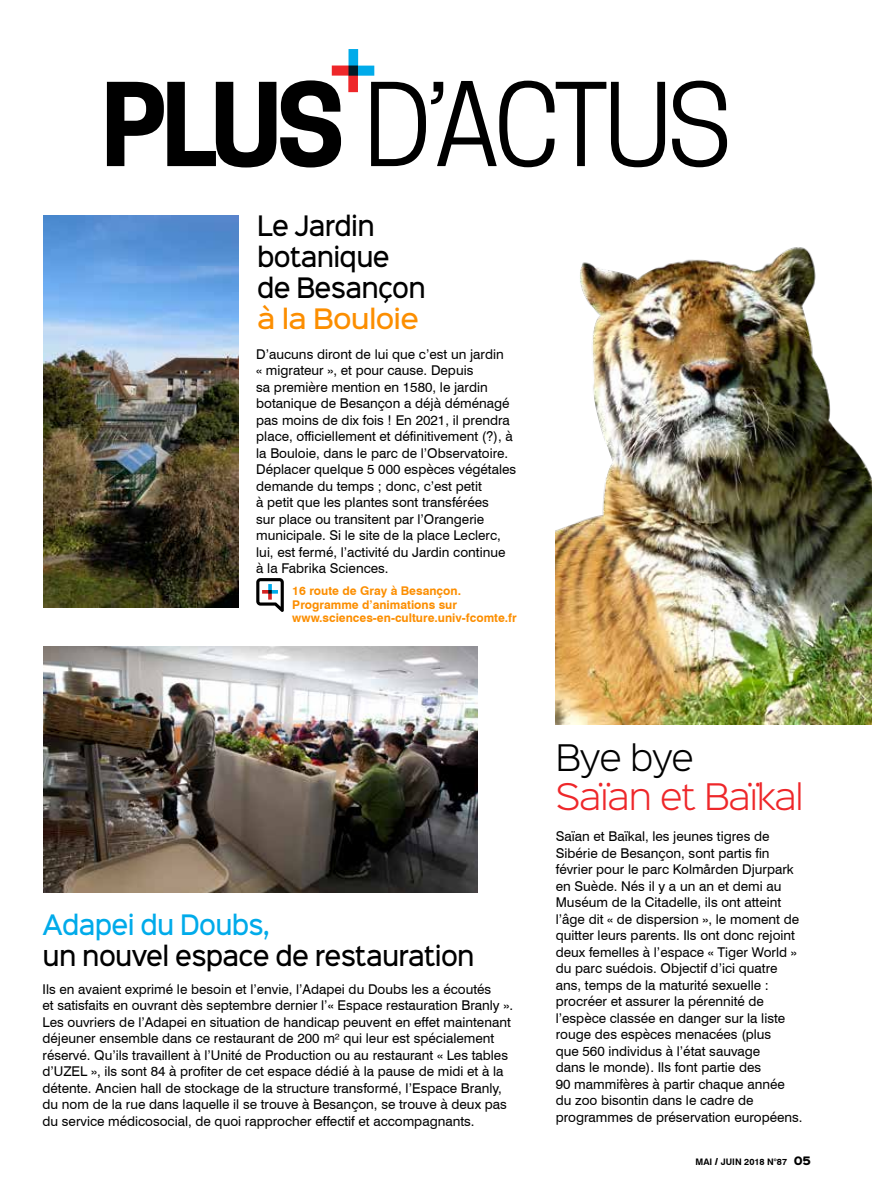
<style>
.page{position:relative;width:872px;height:1191px;background:#fff}
.page>*{position:absolute;margin:0;border:0;box-sizing:border-box;transform-origin:0 0}
.t1{font:108px "Cooper Hewitt";letter-spacing:-.055em;color:#000}
.t2{font:300 33px "Sinkin Sans 300";letter-spacing:-.03em;color:#ee272a}
.t3{font:300 33px "Sinkin Sans 300";letter-spacing:-.035em;color:#000}
.t4{font:500 25.35px/30.9px "Sinkin Sans 500";letter-spacing:-.03em;color:#000;scale:.91 1}
.t5{font:500 25.35px "Sinkin Sans 500";letter-spacing:-.03em;color:#00abea;scale:.91 1}
.t6{font:500 25.35px "Sinkin Sans 500";letter-spacing:-.03em;color:#fc8e00}
.t7{font:13.5px/16.5px "Swiss 721 BT";color:#000}
.t8{font:700 12px/13.5px "Swiss 721 BT";color:#fc8e00}
.t9{font:700 9px "Swiss 721 BT";color:#000}
.s1{font-weight:700}
.s2{font-family:"Cooper Hewitt"}
.s3{font-family:"Sinkin Sans 800";font-weight:900;font-size:10.5px}
</style>
<div class="page">
<svg style="left:332px;top:49px;width:42px;height:43px"></svg>
<img style="left:44px;top:646px;width:434px;height:246px">
<img style="left:44px;top:216px;width:194px;height:391px">
<svg style="left:256px;top:578px;width:28px;height:34px"></svg>
<img style="left:555px;top:247px;width:317px;height:478px">
<h1 class="t1" style="left:101px;top:62px;width:632px"><span class="s1">PLUS</span> D’ACTUS</h1>
<h3 class="t4" style="left:257px;top:208px;width:187px">Le Jardin botanique de Besançon</h3>
<h3 class="t6" style="left:257px;top:297px;width:163px">à la Bouloie</h3>
<p class="t7" style="left:256px;top:345px;width:261px">D’aucuns diront de lui que c’est un jardin<br>« migrateur », et pour cause. Depuis<br>sa première mention en 1580, le jardin botanique de Besançon a déjà déménagé pas moins de dix fois ! En 2021, il prendra place, officiellement et définitivement (?), à la Bouloie, dans le parc de l’Observatoire.<br>Déplacer quelque 5 000 espèces végétales demande du temps ; donc, c’est petit<br>à petit que les plantes sont transférées<br>sur place ou transitent par l’Orangerie municipale. Si le site de la place Leclerc, lui, est fermé, l’activité du Jardin continue<br>à la Fabrika Sciences.</p>
<p class="t8" style="left:292px;top:584px;width:226px">16 route de Gray à Besançon.<br>Programme d’animations sur www.sciences-en-culture.univ-fcomte.fr</p>
<h3 class="t5" style="left:43px;top:903px;width:251px">Adapei du Doubs,</h3>
<h3 class="t4" style="left:43px;top:938px;width:476px">un nouvel espace de restauration</h3>
<p class="t7" style="left:43px;top:980px;width:472px">Ils en avaient exprimé le besoin et l’envie, l’Adapei du Doubs les a écoutés<br>et satisfaits en ouvrant dès septembre dernier l’« Espace restauration Branly ».<br>Les ouvriers de l’Adapei en situation de handicap peuvent en effet maintenant déjeuner ensemble dans ce restaurant de 200 m² qui leur est spécialement réservé. Qu’ils travaillent à l’Unité de Production ou au restaurant « Les tables d’UZEL », ils sont 84 à profiter de cet espace dédié à la pause de midi et à la détente. Ancien hall de stockage de la structure transformé, l’Espace Branly, du nom de la rue dans laquelle il se trouve à Besançon, se trouve à deux pas du service médicosocial, de quoi rapprocher effectif et accompagnants.</p>
<h2 class="t3" style="left:556px;top:731px;width:140px">Bye bye</h2>
<h2 class="t2" style="left:556px;top:770px;width:249px">Saïan et Baïkal</h2>
<p class="t7" style="left:556px;top:828px;width:248px">Saïan et Baïkal, les jeunes tigres de Sibérie de Besançon, sont partis fin février pour le parc Kolmården Djurpark en Suède. Nés il y a un an et demi au Muséum de la Citadelle, ils ont atteint l’âge dit « de dispersion », le moment de quitter leurs parents. Ils ont donc rejoint deux femelles à l’espace « Tiger World » du parc suédois. Objectif d’ici quatre ans, temps de la maturité sexuelle : procréer et assurer la pérennité de l’espèce classée en danger sur la liste rouge des espèces menacées (plus<br>que 560 individus à l’état sauvage<br>dans le monde). Ils font partie des<br>90 mammifères à partir chaque année du zoo bisontin dans le cadre de programmes de préservation européens.</p>
<p class="t9" style="left:695px;top:1156px;width:117px">MAI <span class="s2">/</span> JUIN 2018 N°87 <span class="s3">05</span></p>
</div>
